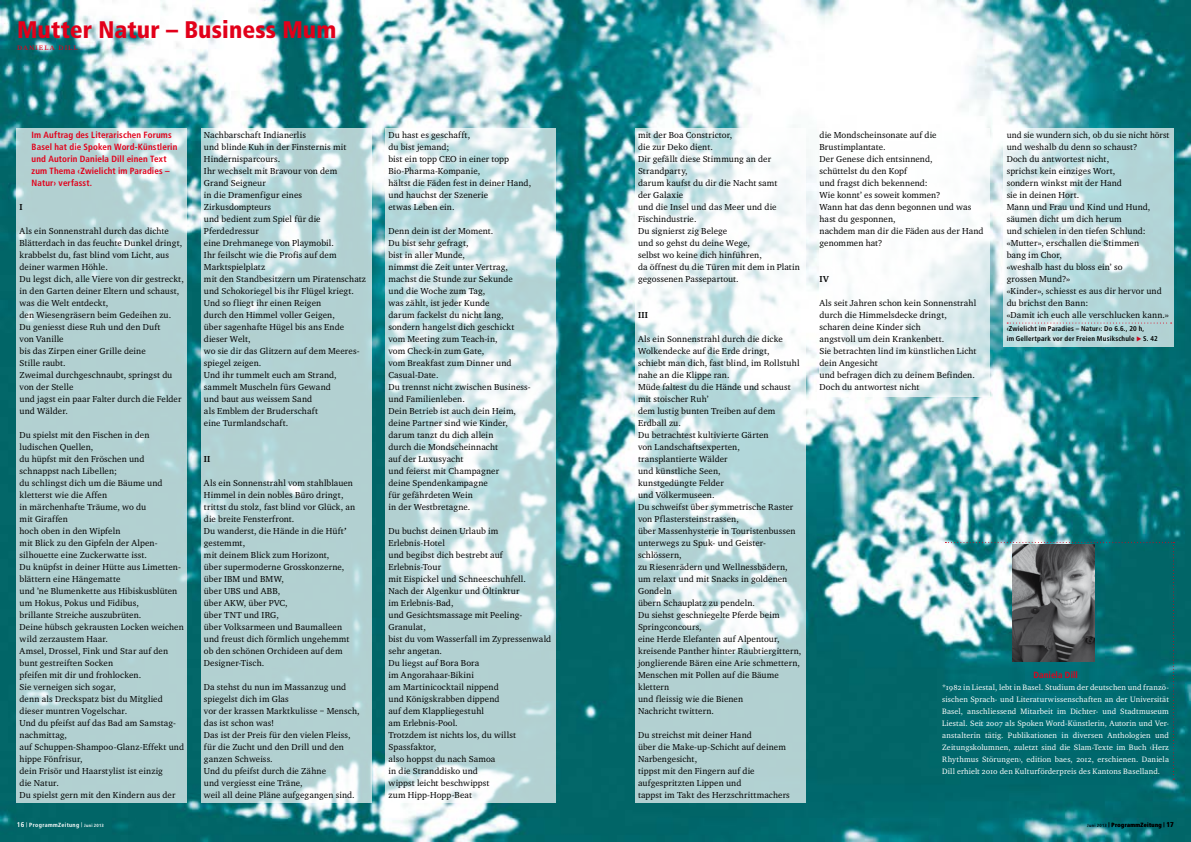
<style>
.page{position:relative;width:1191px;height:842px;background:#fff}
.page>*{position:absolute;margin:0;border:0;box-sizing:border-box;transform-origin:0 0}
.t1{font:900 condensed 24px "Frutiger";letter-spacing:.005em;color:#e2001a}
.t2{font:9px/12px "Charter EF";letter-spacing:.01em;color:#000}
.t3{font:700 condensed 9px/12px "Frutiger LT Com";letter-spacing:.015em;color:#e2001a}
.t4{font:9px "Charter EF Regular SC";letter-spacing:.11em;color:#e2001a}
.t5{font:700 9px "Charter EF";letter-spacing:.02em;color:#000}
.t6{font:8px/12px "Charter EF";letter-spacing:.015em;color:#fff;text-align:justify}
.t7{font:700 condensed 7px/10px "Frutiger LT Com";letter-spacing:.02em;color:#000}
.t8{font:700 condensed 6px "Frutiger LT Com";letter-spacing:.055em;color:#fff}
.t9{font:700 condensed 6px "Frutiger LT Com";letter-spacing:.055em;color:#000}
.t10{font:700 condensed 4.5px "Frutiger LT Com";letter-spacing:.055em;color:#000}
.s1{font-family:"Charter EF Bold Italic Os F"}
.s2{color:#cd071e}
.s3{font-family:"Charter EF Regular SC"}
.s4{font-family:"Frutiger LT Com";font-weight:300;font-stretch:condensed}
.s5{font-size:7px}
.s6{font-size:4.5px}
</style>
<div class="page">
<img style="left:0;top:0;width:1191px;height:842px">
<svg style="left:635px;top:128px;width:170px;height:675px"></svg>
<svg style="left:386px;top:128px;width:170px;height:675px"></svg>
<div style="left:17px;top:128px;width:170px;height:675px;background:#b2d0d1"></div>
<svg style="left:201px;top:128px;width:170px;height:675px;fill:#b2d1d1"></svg>
<svg style="left:819px;top:128px;width:170px;height:269px"></svg>
<svg style="left:1003px;top:128px;width:171px;height:219px"></svg>
<svg style="left:1007px;top:323px;width:164px;height:1px"></svg>
<svg style="left:945px;top:542px;width:229px;height:238px"></svg>
<img style="left:1012px;top:545px;width:82px;height:117px">
<h1 class="t1" style="left:17px;top:15px;width:321px">Mutter Natur – Business Mum</h1>
<p class="t4" style="left:17px;top:41px;width:62px">daniela dill</p>
<p class="t3" style="left:32px;top:129px;width:147px">Im Auftrag des Literarischen Forums<br>Basel hat die Spoken Word-Künstlerin und Autorin Daniela Dill einen Text zum Thema ‹Zwielicht im Paradies –<br>Natur› verfasst.</p>
<p class="t5" style="left:20px;top:202px;width:5px">I</p>
<p class="t2" style="left:20px;top:225px;width:166px">Als ein Sonnenstrahl durch das dichte<br>Blätterdach in das feuchte Dunkel dringt, krabbelst du, fast blind vom Licht, aus deiner warmen Höhle.<br>Du legst dich, alle Viere von dir gestreckt, in den Garten deiner Eltern und schaust, was die Welt entdeckt,<br>den Wiesengräsern beim Gedeihen zu.<br>Du geniesst diese Ruh und den Duft<br>von Vanille<br>bis das Zirpen einer Grille deine<br>Stille raubt.<br>Zweimal durchgeschnaubt, springst du von der Stelle<br>und jagst ein paar Falter durch die Felder und Wälder.</p>
<p class="t2" style="left:20px;top:429px;width:166px">Du spielst mit den Fischen in den ludischen Quellen,<br>du hüpfst mit den Fröschen und schnappst nach Libellen;<br>du schlingst dich um die Bäume und kletterst wie die Affen<br>in märchenhafte Träume, wo du<br>mit Giraffen<br>hoch oben in den Wipfeln<br>mit Blick zu den Gipfeln der Alpen&shy;silhouette eine Zuckerwatte isst.<br>Du knüpfst in deiner Hütte aus Limetten&shy;blättern eine Hängematte<br>und ’ne Blumenkette aus Hibiskusblüten um Hokus, Pokus und Fidibus,<br>brillante Streiche auszubrüten.<br>Deine hübsch gekrausten Locken weichen wild zerzaustem Haar.<br>Amsel, Drossel, Fink und Star auf den bunt gestreiften Socken<br>pfeifen mit dir und frohlocken.<br>Sie verneigen sich sogar,<br>denn als Dreckspatz bist du Mitglied dieser muntren Vogelschar.<br>Und du pfeifst auf das Bad am Samstag&shy;nachmittag,<br>auf Schuppen-Shampoo-Glanz-Effekt und hippe Fönfrisur,<br>dein Frisör und Haarstylist ist einzig<br>die Natur.<br>Du spielst gern mit den Kindern aus der</p>
<p class="t2" style="left:204px;top:129px;width:164px">Nachbarschaft Indianerlis<br>und blinde Kuh in der Finsternis mit<br>Hindernisparcours.<br>Ihr wechselt mit Bravour von dem<br>Grand Seigneur<br>in die Dramenfigur eines<br>Zirkusdompteurs<br>und bedient zum Spiel für die<br>Pferdedressur<br>eine Drehmanege von Playmobil.<br>Ihr feilscht wie die Profis auf dem<br>Marktspielplatz<br>mit den Standbesitzern um Piratenschatz und Schokoriegel bis ihr Flügel kriegt.<br>Und so fliegt ihr einen Reigen<br>durch den Himmel voller Geigen,<br>über sagenhafte Hügel bis ans Ende dieser Welt,<br>wo sie dir das Glitzern auf dem Meeres&shy;spiegel zeigen.<br>Und ihr tummelt euch am Strand, sammelt Muscheln fürs Gewand<br>und baut aus weissem Sand<br>als Emblem der Bruderschaft<br>eine Turmlandschaft.</p>
<p class="t5" style="left:204px;top:454px;width:8px">II</p>
<p class="t2" style="left:204px;top:477px;width:153px">Als ein Sonnenstrahl vom stahlblauen<br>Himmel in dein nobles Büro dringt, trittst du stolz, fast blind vor Glück, an die breite Fensterfront.<br>Du wanderst, die Hände in die Hüft<span class="s1">’ </span>gestemmt,<br>mit deinem Blick zum Horizont,<br>über supermoderne Grosskonzerne, über IBM und BMW,<br>über UBS und ABB,<br>über AKW, über PVC,<br>über TNT und IRG,<br>über Volksarmeen und Baumalleen und freust dich förmlich ungehemmt ob den schönen Orchideen auf dem<br>Designer-Tisch.</p>
<p class="t2" style="left:204px;top:681px;width:157px">Da stehst du nun im Massanzug und spiegelst dich im Glas<br>vor der krassen Marktkulisse – Mensch, das ist schon was!<br>Das ist der Preis für den vielen Fleiss, für die Zucht und den Drill und den ganzen Schweiss.<br>Und du pfeifst durch die Zähne<br>und vergiesst eine Träne,<br>weil all deine Pläne aufgegangen sind.</p>
<p class="t2" style="left:388px;top:129px;width:144px">Du hast es geschafft,<br>du bist jemand;<br>bist ein topp CEO in einer topp<br>Bio-Pharma-Kompanie,<br>hältst die Fäden fest in deiner Hand, und hauchst der Szenerie<br>etwas Leben ein.</p>
<p class="t2" style="left:388px;top:225px;width:144px">Denn dein ist der Moment.<br>Du bist sehr gefragt,<br>bist in aller Munde,<br>nimmst die Zeit unter Vertrag, machst die Stunde zur Sekunde<br>und die Woche zum Tag,<br>was zählt, ist jeder Kunde<br>darum fackelst du nicht lang, sondern hangelst dich geschickt vom Meeting zum Teach-in,<br>vom Check-in zum Gate,<br>vom Breakfast zum Dinner und<br>Casual-Date.<br>Du trennst nicht zwischen Business&shy;und Familienleben.<br>Dein Betrieb ist auch dein Heim, deine Partner sind wie Kinder, darum tanzt du dich allein<br>durch die Mondscheinnacht<br>auf der Luxusyacht<br>und feierst mit Champagner<br>deine Spendenkampagne<br>für gefährdeten Wein<br>in der Westbretagne.</p>
<p class="t2" style="left:388px;top:525px;width:164px">Du buchst deinen Urlaub im<br>Erlebnis-Hotel<br>und begibst dich bestrebt auf<br>Erlebnis-Tour<br>mit Eispickel und Schneeschuhfell.<br>Nach der Algenkur und Öltinktur<br>im Erlebnis-Bad,<br>und Gesichtsmassage mit Peeling-<br>Granulat,<br>bist du vom Wasserfall im Zypressenwald sehr angetan.<br>Du liegst auf Bora Bora<br>im Angorahaar-Bikini<br>am Martinicocktail nippend<br>und Königskrabben dippend<br>auf dem Klappliegestuhl<br>am Erlebnis-Pool.<br>Trotzdem ist nichts los, du willst<br>Spassfaktor,<br>also hoppst du nach Samoa<br>in die Stranddisko und<br>wippst leicht beschwippst<br>zum Hipp-Hopp-Beat</p>
<p class="t2" style="left:638px;top:129px;width:163px">mit der Boa Constrictor,<br>die zur Deko dient.<br>Dir gefällt diese Stimmung an der<br>Strandparty,<br>darum kaufst du dir die Nacht samt<br>der Galaxie<br>und die Insel und das Meer und die<br>Fischindustrie.<br>Du signierst zig Belege<br>und so gehst du deine Wege,<br>selbst wo keine dich hinführen,<br>da öffnest du die Türen mit dem in Platin gegossenen Passepartout.</p>
<p class="t5" style="left:638px;top:310px;width:11px">III</p>
<p class="t2" style="left:638px;top:333px;width:165px">Als ein Sonnenstrahl durch die dicke<br>Wolkendecke auf die Erde dringt,<br>schiebt man dich, fast blind, im Rollstuhl nahe an die Klippe ran.<br>Müde faltest du die Hände und schaust mit stoischer Ruh’<br>dem lustig bunten Treiben auf dem<br>Erdball zu.<br>Du betrachtest kultivierte Gärten<br>von Landschaftsexperten,<br>transplantierte Wälder<br>und künstliche Seen,<br>kunstgedüngte Felder<br>und Völkermuseen.<br>Du schweifst über symmetrische Raster von Pflastersteinstrassen,<br>über Massenhysterie in Touristenbussen unterwegs zu Spuk- und Geister&shy;schlössern,<br>zu Riesenrädern und Wellnessbädern, um relaxt und mit Snacks in goldenen<br>Gondeln<br>übern Schauplatz zu pendeln.<br>Du siehst geschniegelte Pferde beim<br>Springconcours,<br>eine Herde Elefanten auf Alpentour, kreisende Panther hinter Raubtiergittern, jonglierende Bären eine Arie schmettern,<br>Menschen mit Pollen auf die Bäume klettern<br>und fleissig wie die Bienen<br>Nachricht twittern.</p>
<p class="t2" style="left:638px;top:729px;width:153px">Du streichst mit deiner Hand<br>über die Make-up-Schicht auf deinem<br>Narbengesicht,<br>tippst mit den Fingern auf die aufgespritzten Lippen und<br>tappst im Takt des Herzschrittmachers</p>
<p class="t2" style="left:819px;top:129px;width:166px">die Mondscheinsonate auf die<br>Brustimplantate.<br>Der Genese dich entsinnend,<br>schüttelst du den Kopf<br>und fragst dich bekennend:<br>Wie konnt’ es soweit kommen?<br>Wann hat das denn begonnen und was hast du gesponnen,<br>nachdem man dir die Fäden aus der Hand genommen hat?</p>
<p class="t5" style="left:819px;top:274px;width:11px">IV</p>
<p class="t2" style="left:819px;top:297px;width:158px">Als seit Jahren schon kein Sonnenstrahl durch die Himmelsdecke dringt, scharen deine Kinder sich<br>angstvoll um dein Krankenbett.<br>Sie betrachten lind im künstlichen Licht dein Angesicht<br>und befragen dich zu deinem Befinden.<br>Doch du antwortest nicht</p>
<p class="t2" style="left:1006px;top:129px;width:164px">und sie wundern sich, ob du sie nicht hörst und weshalb du denn so schaust?<br>Doch du antwortest nicht,<br>sprichst kein einziges Wort,<br>sondern winkst mit der Hand<br>sie in deinen Hort.<br>Mann und Frau und Kind und Hund, säumen dicht um dich herum<br>und schielen in den tiefen Schlund: «Mutter», erschallen die Stimmen<br>bang im Chor,<br>«weshalb hast du bloss ein’ so<br>grossen Mund?»<br>«Kinder», schiesst es aus dir hervor und du brichst den Bann:<br>«Damit ich euch alle verschlucken kann.»</p>
<p class="t7" style="left:1006px;top:324px;width:153px">‹Zwielicht im Paradies – Natur›: Do 6.6., 20 h,<br>im Gellertpark vor der Freien Musikschule <span class="s2">◆</span> S. 42</p>
<p class="t3" style="left:1033px;top:669px;width:46px">Daniela Dill</p>
<p class="t6" style="left:942px;top:681px;width:228px">*<span class="s3">1982</span> in Liestal, lebt in Basel. Studium der deutschen und franzö&shy;sischen Sprach- und Literaturwissenschaften an der Universität Basel, anschliessend Mitarbeit im Dichter- und Stadtmuseum Liestal. Seit <span class="s3">2007</span> als Spoken Word-Künstlerin, Autorin und Ver&shy;anstalterin tätig. Publikationen in diversen Anthologien und Zeitungskolumnen, zuletzt sind die Slam-Texte im Buch <span class="s4">‹</span>Herz Rhythmus Störungen<span class="s4">›</span>, edition baes, <span class="s3">2012</span>, erschienen. Daniela Dill erhielt <span class="s3">2010</span> den Kulturförderpreis des Kantons Baselland.</p>
<p class="t8" style="left:17px;top:821px;width:88px"><span class="s5">16</span> <sup>|</sup> ProgrammZeitung <sup>|</sup> <span class="s6">Juni 2013</span></p>
<p class="t9" style="left:1108px;top:821px;width:67px"><sup>|</sup> ProgrammZeitung <sup>|</sup> <span class="s5">17</span></p>
<p class="t10" style="left:1087px;top:822px;width:21px">Juni 2013</p>
</div>
